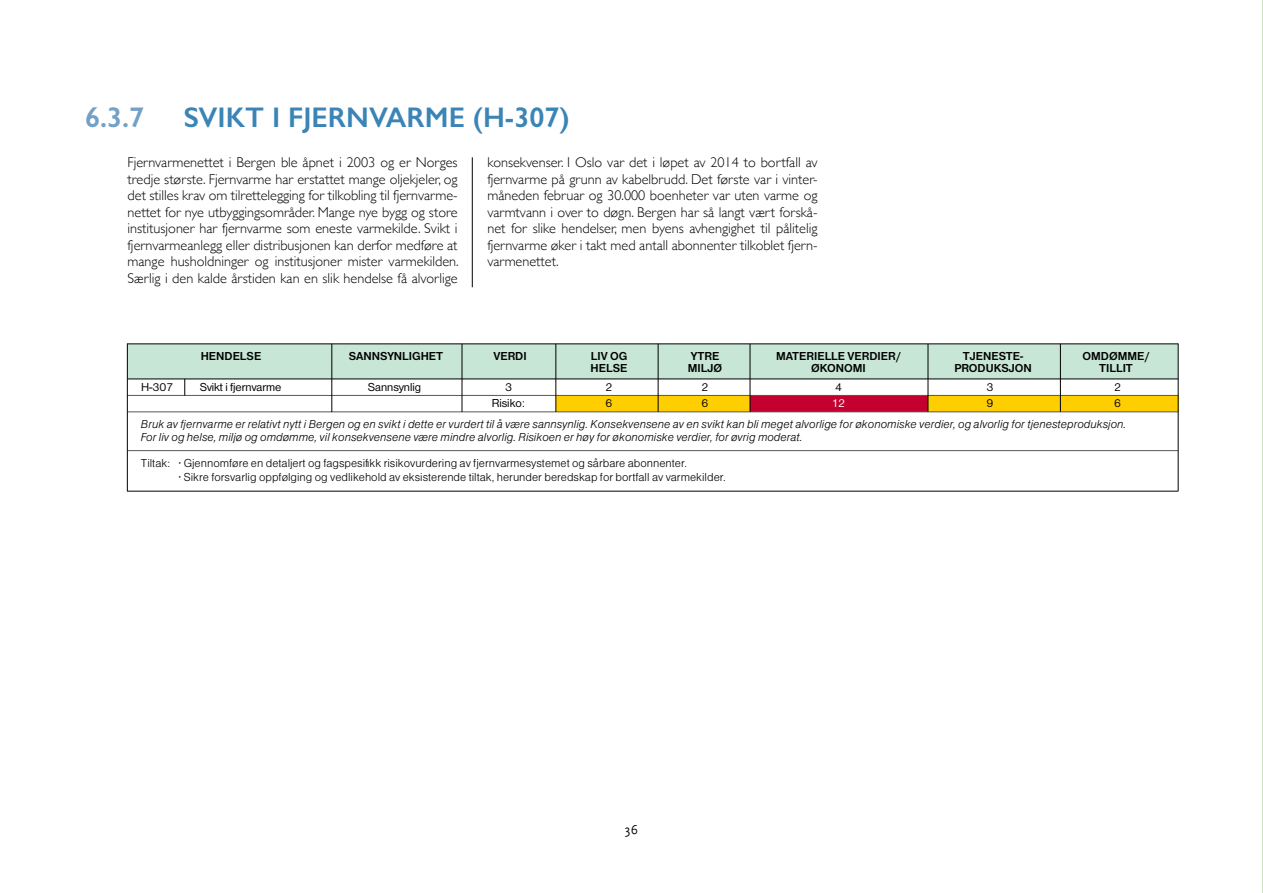
<style>
.page{position:relative;width:1263px;height:893px;background:#fff}
.page>*{position:absolute;margin:0;border:0;box-sizing:border-box;transform-origin:0 0}
.t1{font:600 28.5px "Gill Sans";color:#3a84b6}
.t2{font:600 28.5px "Gill Sans";color:#73a0c7}
.t3{font:300 14.25px/16.5px "Gill Sans";color:#000;text-align:justify}
.t4{font:13.5px "Scala Sans";color:#000}
.t5{font:12px/13.5px "Helvetica Lgt Itl";color:#000}
.t6{font:12px "Helvetica Lgt";color:#000}
.t7{font:12px "Helvetica Mdm";color:#000}
.t8{font:12px "Helvetica Rmn";color:#000}
.t9{font:12px "Helvetica Rmn";color:#fff}
</style>
<div class="page">
<hr style="left:472px;top:157px;width:1px;height:130px;background:#000">
<div style="left:556px;top:395px;width:194px;height:17px;background:#ffce00"></div>
<div style="left:928px;top:396px;width:250px;height:16px;background:#ffce00"></div>
<div style="left:750px;top:396px;width:178px;height:16px;background:#c3002f"></div>
<div style="left:128px;top:344px;width:1050px;height:35px;background:#c7e6d6"></div>
<hr style="left:128px;top:379px;width:1050px;height:1px;background:#000">
<hr style="left:128px;top:412px;width:1050px;height:1px;background:#58595b">
<hr style="left:127px;top:395px;width:1051px;height:1px;background:#58595b">
<hr style="left:128px;top:450px;width:1050px;height:1px;background:#58595b">
<hr style="left:127px;top:344px;width:1051px;height:1px;background:#000">
<hr style="left:127px;top:491px;width:1051px;height:1px;background:#000">
<hr style="left:127px;top:344px;width:1px;height:147px;background:#000">
<hr style="left:1178px;top:344px;width:1px;height:147px;background:#000">
<hr style="left:332px;top:344px;width:1px;height:68px;background:#000">
<hr style="left:462px;top:344px;width:1px;height:68px;background:#000">
<hr style="left:556px;top:344px;width:1px;height:68px;background:#000">
<hr style="left:658px;top:344px;width:1px;height:68px;background:#000">
<hr style="left:750px;top:344px;width:1px;height:68px;background:#000">
<hr style="left:928px;top:344px;width:1px;height:68px;background:#000">
<hr style="left:1060px;top:344px;width:1px;height:68px;background:#000">
<svg style="left:184px;top:379px;width:1px;height:16px"></svg>
<hr style="left:1262px;top:0;width:1px;height:893px;background:#4c8b2b">
<h1 class="t2" style="left:85px;top:100px;width:61px">6.3.7</h1>
<h1 class="t1" style="left:184px;top:100px;width:387px">SVIKT I FJERNVARME (H-307)</h1>
<p class="t3" style="left:128px;top:154px;width:333px">Fjernvarmenettet i Bergen ble åpnet i 2003 og er Norges tredje største. Fjernvarme har erstattet mange oljekjeler, og det stilles krav om tilrettelegging for tilkobling til fjernvarme&shy;nettet for nye utbyggingsområder. Mange nye bygg og store institusjoner har fjernvarme som eneste varmekilde. Svikt i fjernvarmeanlegg eller distribusjonen kan derfor medføre at mange husholdninger og institusjoner mister varmekilden.<br>Særlig i den kalde årstiden kan en slik hendelse få alvorlige</p>
<p class="t3" style="left:487px;top:154px;width:332px">konsekvenser. I Oslo var det i løpet av 2014 to bortfall av fjernvarme på grunn av kabelbrudd. Det første var i vinter&shy;måneden februar og 30.000 boenheter var uten varme og varmtvann i over to døgn. Bergen har så langt vært forskå&shy;net for slike hendelser, men byens avhengighet til pålitelig fjernvarme øker i takt med antall abonnenter tilkoblet fjern&shy;varmenettet.</p>
<p class="t7" style="left:201px;top:347px;width:62px">HENDELSE</p>
<p class="t7" style="left:349px;top:347px;width:96px">SANNSYNLIGHET</p>
<p class="t7" style="left:493px;top:347px;width:35px">VERDI</p>
<p class="t7" style="left:591px;top:347px;width:38px">LIV OG</p>
<p class="t7" style="left:691px;top:347px;width:30px">YTRE</p>
<p class="t7" style="left:776px;top:347px;width:127px">MATERIELLE VERDIER/</p>
<p class="t7" style="left:963px;top:347px;width:60px">TJENESTE-</p>
<p class="t7" style="left:1082px;top:347px;width:69px">OMDØMME/</p>
<p class="t7" style="left:591px;top:359px;width:38px">HELSE</p>
<p class="t7" style="left:688px;top:359px;width:36px">MILJØ</p>
<p class="t7" style="left:811px;top:359px;width:56px">ØKONOMI</p>
<p class="t7" style="left:954px;top:359px;width:79px">PRODUKSJON</p>
<p class="t7" style="left:1099px;top:359px;width:35px">TILLIT</p>
<p class="t8" style="left:141px;top:379px;width:34px">H-307</p>
<p class="t8" style="left:200px;top:379px;width:83px">Svikt i fjernvarme</p>
<p class="t8" style="left:368px;top:379px;width:55px">Sannsynlig</p>
<p class="t8" style="left:505px;top:379px;width:8px">3</p>
<p class="t8" style="left:606px;top:379px;width:8px">2</p>
<p class="t8" style="left:702px;top:379px;width:8px">2</p>
<p class="t8" style="left:835px;top:379px;width:8px">4</p>
<p class="t8" style="left:987px;top:379px;width:8px">3</p>
<p class="t8" style="left:1114px;top:379px;width:8px">2</p>
<p class="t8" style="left:492px;top:395px;width:35px">Risiko:</p>
<p class="t8" style="left:606px;top:395px;width:8px">6</p>
<p class="t8" style="left:702px;top:395px;width:8px">6</p>
<p class="t9" style="left:832px;top:395px;width:15px">12</p>
<p class="t8" style="left:987px;top:395px;width:8px">9</p>
<p class="t8" style="left:1114px;top:395px;width:8px">6</p>
<p class="t5" style="left:141px;top:418px;width:987px">Bruk av fjernvarme er relativt nytt i Bergen og en svikt i dette er vurdert til å være sannsynlig. Konsekvensene av en svikt kan bli meget alvorlige for økonomiske verdier, og alvorlig for tjenesteproduksjon.<br>For liv og helse, miljø og omdømme, vil konsekvensene være mindre alvorlig. Risikoen er høy for økonomiske verdier, for øvrig moderat.</p>
<p class="t6" style="left:141px;top:455px;width:547px">Tiltak: • Gjennomføre en detaljert og fagspesifikk risikovurdering av fjernvarmesystemet og sårbare abonnenter.</p>
<p class="t6" style="left:178px;top:468px;width:549px">• Sikre forsvarlig oppfølging og vedlikehold av eksisterende tiltak, herunder beredskap for bortfall av varmekilder.</p>
<p class="t4" style="left:625px;top:822px;width:15px">36</p>
</div>
